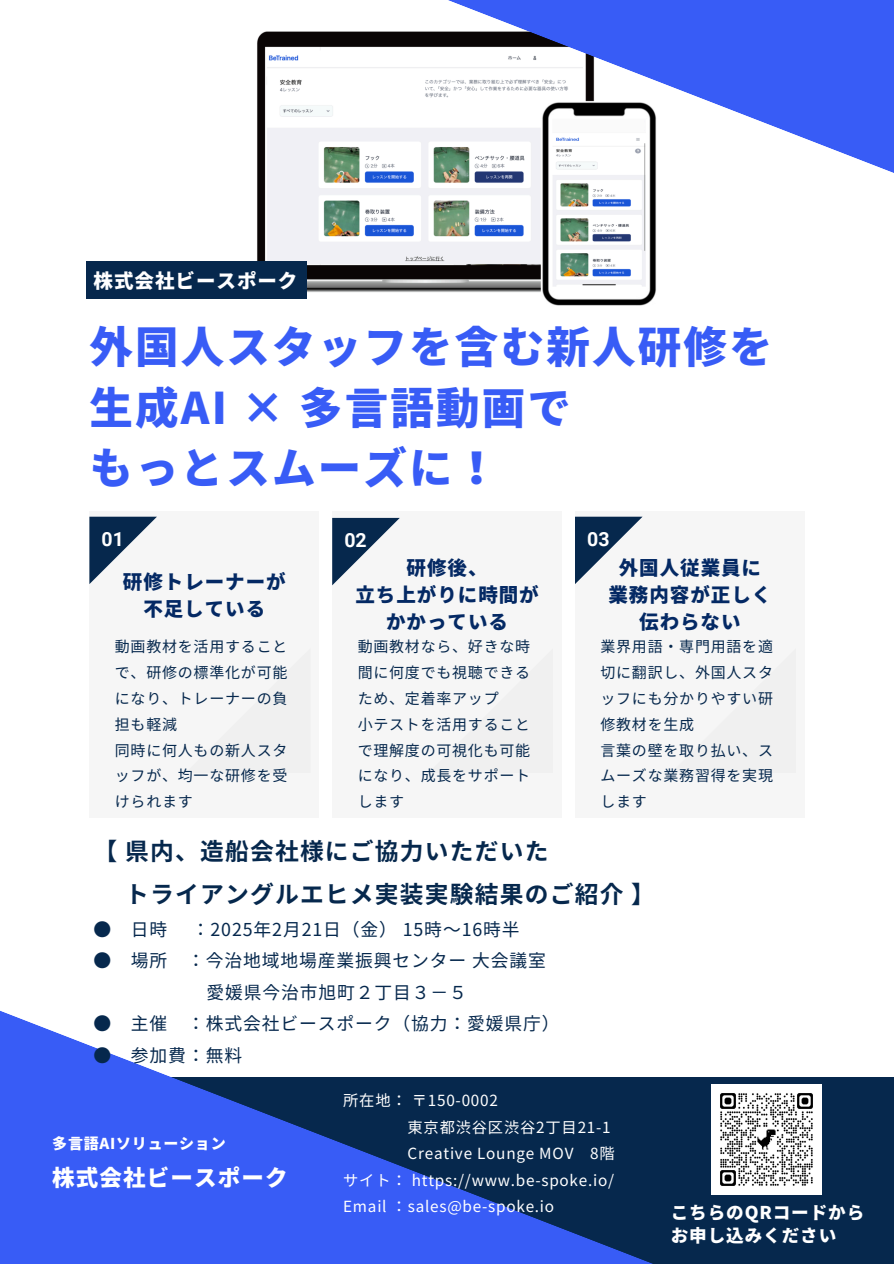
<style>
.page{position:relative;width:894px;height:1264px;background:#fff}
.page>*{position:absolute;margin:0;border:0;box-sizing:border-box;transform-origin:0 0}
.t1{font:900 43.5px/60.8px "Noto Sans JP";letter-spacing:.05em;color:#385cf6}
.t2{font:700 23.7px/42.8px "Noto Sans JP";letter-spacing:.05em;color:#06284d}
.t3{font:900 22.5px "Noto Sans JP";letter-spacing:.05em;color:#fff}
.t4{font:900 19.5px/27px "Noto Sans JP";letter-spacing:.05em;color:#042964;text-align:center}
.t5{font:900 19.5px "Noto Sans JP";letter-spacing:.05em;color:#fff}
.t6{font:700 19.5px "Roboto";color:#fff}
.t7{font:17.85px/31.5px "Noto Sans JP";letter-spacing:.05em;color:#06284d}
.t8{font:900 17.55px/23.7px "Noto Sans JP";letter-spacing:.05em;color:#fff}
.t9{font:15.3px "Noto Sans JP";letter-spacing:.05em;color:#fff}
.t10{font:15px/25.8px "Noto Sans JP";letter-spacing:.05em;color:#06284d;text-align:justify}
.t11{font:900 15px "Noto Sans JP";letter-spacing:.05em;color:#fff}
</style>
<div class="page">
<div style="left:0;top:1077px;width:893px;height:186px;background:#06284d"></div>
<svg style="left:0;top:1010px;width:772px;height:253px"></svg>
<div style="left:332px;top:511px;width:230px;height:306px;background:#f6f6f6"></div>
<div style="left:574px;top:511px;width:230px;height:306px;background:#f6f6f6"></div>
<div style="left:89px;top:511px;width:230px;height:306px;background:#f6f6f6"></div>
<svg style="left:89px;top:516px;width:68px;height:68px"></svg>
<svg style="left:332px;top:518px;width:67px;height:67px"></svg>
<svg style="left:575px;top:516px;width:67px;height:68px"></svg>
<img style="left:217px;top:31px;width:439px;height:275px">
<svg style="left:271px;top:0;width:622px;height:277px"></svg>
<img style="left:711px;top:1084px;width:110px;height:109px">
<div style="left:86px;top:262px;width:220px;height:37px;background:#06284d"></div>
<p class="t5" style="left:94px;top:265px;width:205px">株式会社ビースポーク</p>
<h4 class="t1" style="left:89px;top:314px;width:684px">外国人スタッフを含む新人研修を生成AI × 多言語動画で<br>もっとスムーズに！</h4>
<p class="t6" style="left:101px;top:527px;width:24px">01</p>
<p class="t6" style="left:344px;top:529px;width:24px">02</p>
<h4 class="t6" style="left:587px;top:527px;width:24px">03</h4>
<p class="t4" style="left:123px;top:567px;width:164px">研修トレーナーが不足している</p>
<p class="t10" style="left:115px;top:632px;width:174px">動画教材を活用することで、研修の標準化が可能になり、トレーナーの負担も軽減</p>
<p class="t10" style="left:115px;top:736px;width:174px">同時に何人もの新人スタッフが、均一な研修を受けられます</p>
<h4 class="t4" style="left:355px;top:553px;width:185px">研修後、<br>立ち上がりに時間がかかっている</h4>
<h1 class="t4" style="left:608px;top:553px;width:164px">外国人従業員に業務内容が正しく伝わらない</h1>
<p class="t10" style="left:357px;top:632px;width:174px">動画教材なら、好きな時間に何度でも視聴できるため、定着率アップ</p>
<h4 class="t10" style="left:357px;top:710px;width:174px">小テストを活用することで理解度の可視化も可能になり、成長をサポートします</h4>
<p class="t10" style="left:600px;top:632px;width:174px">業界用語・専門用語を適切に翻訳し、外国人スタッフにも分かりやすい研修教材を生成</p>
<p class="t10" style="left:600px;top:736px;width:174px">言葉の壁を取り払い、スムーズな業務習得を実現します</p>
<h5 class="t2" style="left:125px;top:829px;width:531px;text-indent:-32px">【県内、造船会社様にご協力いただいた<br>トライアングルエヒメ実装実験結果のご紹介】</h5>
<h5 class="t7" style="left:94px;top:912px;width:75px">● 日時</h5>
<h5 class="t7" style="left:192px;top:912px;width:329px">：2025年2月 21日（金） 15時～16時半</h5>
<h5 class="t7" style="left:206px;top:944px;width:341px;text-indent:-113px">● 場所 ：今治地域地場産業振興センター大会議室愛媛県今治市旭町２丁目３−５</h5>
<h5 class="t7" style="left:94px;top:1007px;width:467px">● 主催 ：株式会社ビースポーク（協力：愛媛県庁）</h5>
<h5 class="t7" style="left:94px;top:1038px;width:150px">● 参加費：無料</h5>
<p class="t11" style="left:52px;top:1131px;width:175px">多言語AIソリューション</p>
<p class="t3" style="left:52px;top:1159px;width:237px">株式会社ビースポーク</p>
<p class="t9" style="left:343px;top:1088px;width:156px">所在地：〒150-0002</p>
<p class="t9" style="left:407px;top:1114px;width:205px">東京都渋谷区渋谷2丁目 21-1</p>
<p class="t9" style="left:407px;top:1141px;width:209px">Creative Lounge MOV 8階</p>
<p class="t9" style="left:343px;top:1167px;width:272px">サイト： https://www.be-spoke.io/</p>
<p class="t9" style="left:343px;top:1194px;width:212px">Email ：sales@be-spoke.io</p>
<h6 class="t8" style="left:670px;top:1199px;width:195px">こちらのQRコードからお申し込みください</h6>
</div>
